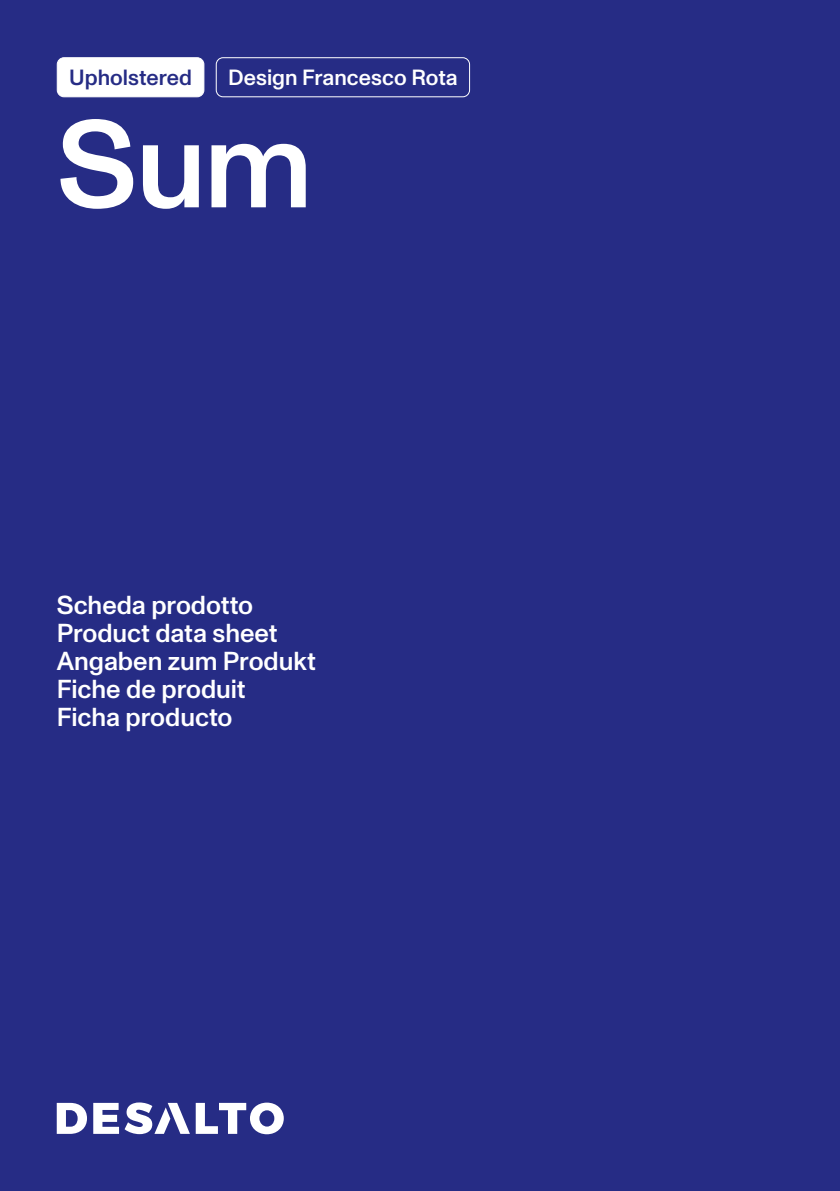
<style>
.page{position:relative;width:840px;height:1191px;background:#fff}
.page>*{position:absolute;margin:0;border:0;box-sizing:border-box;transform-origin:0 0}
.t1{font:500 124px "ABC Monument Grotesk";color:#fff}
.t2{font:500 26px/28px "ABC Monument Grotesk";color:#fff}
.t3{font:500 22px "ABC Monument Grotesk";color:#fff}
.t4{font:500 22px "ABC Monument Grotesk";color:#262c85}
</style>
<div class="page">
<div style="left:0;top:0;width:839px;height:1191px;background:#262c85"></div>
<div style="left:57px;top:58px;width:147px;height:39px;background:#fff;border-radius:7px"></div>
<div style="left:57px;top:57px;width:147px;height:40px;border:1px solid #fff;border-radius:7px"></div>
<div style="left:216px;top:57px;width:254px;height:40px;border:1px solid #fff;border-radius:7px"></div>
<svg style="left:57px;top:1102px;width:30px;height:31px"></svg>
<svg style="left:196px;top:1102px;width:87px;height:32px"></svg>
<svg style="left:93px;top:1102px;width:97px;height:32px"></svg>
<p class="t4" style="left:69px;top:64px;width:124px">Upholstered</p>
<p class="t3" style="left:228px;top:64px;width:231px">Design Francesco Rota</p>
<h1 class="t1" style="left:57px;top:92px;width:257px">Sum</h1>
<p class="t2" style="left:57px;top:591px;width:261px">Scheda prodotto<br>Product data sheet<br>Angaben zum Produkt<br>Fiche de produit<br>Ficha producto</p>
</div>
